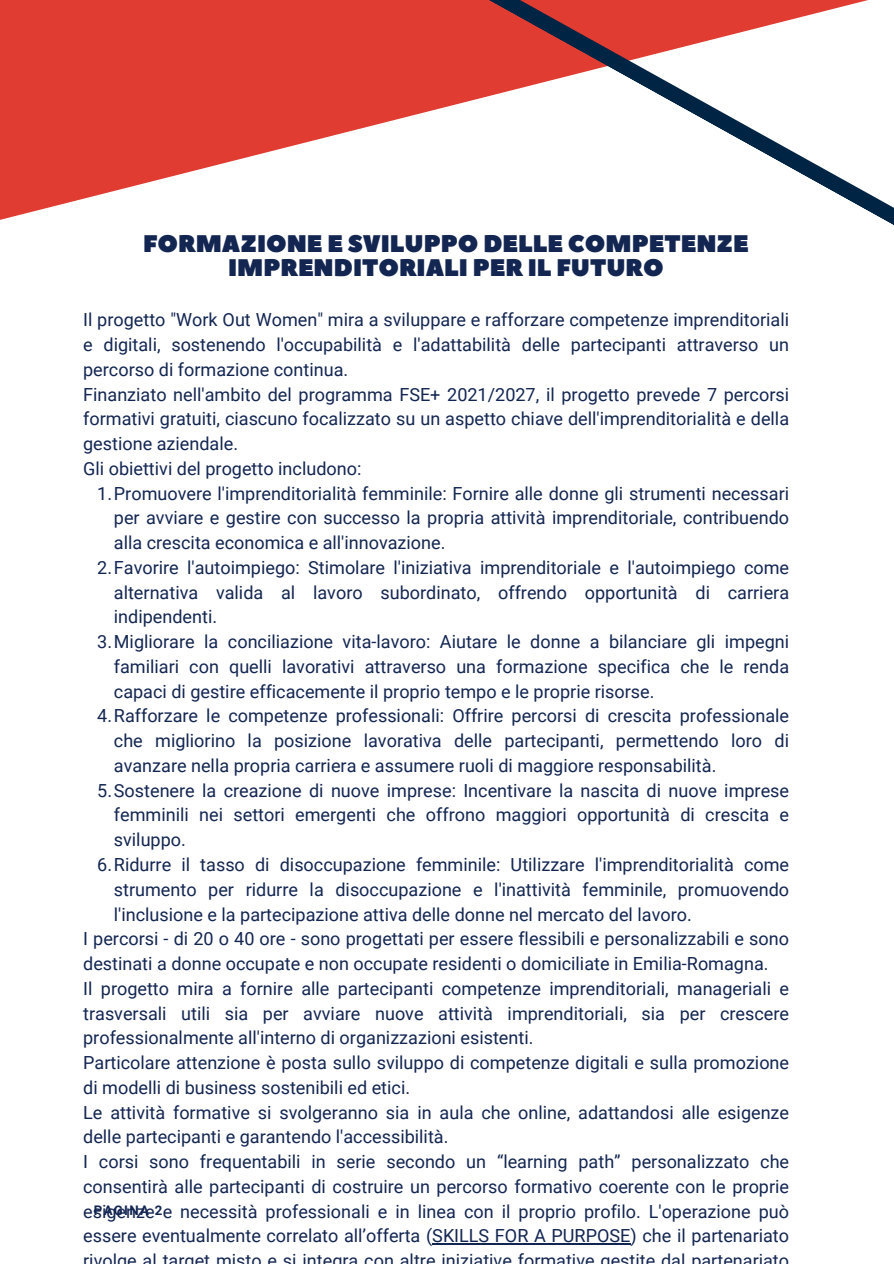
<style>
.page{position:relative;width:894px;height:1264px;background:#fff}
.page>*{position:absolute;margin:0;border:0;box-sizing:border-box;transform-origin:0 0}
.t1{font:24px/23.7px "Peace Sans";color:#132652;text-align:center}
.t2{font:18px/24.8px "Roboto";color:#132652}
.t3{font:700 13.2px "Roboto";letter-spacing:.1em;color:#132652}
</style>
<div class="page">
<svg style="left:0;top:0;width:458px;height:220px;fill:#e03c31"></svg>
<hr style="left:432px;top:1243px;width:198px;height:1px;background:#132652">
<svg style="left:458px;top:0;width:435px;height:225px"></svg>
<p class="t1" style="left:143px;top:233px;width:607px">FORMAZIONE E SVILUPPO DELLE COMPETENZE<br>IMPRENDITORIALI PER IL FUTURO</p>
<p class="t2" style="left:83px;top:308px;width:707px">Il progetto "Work Out Women" mira a sviluppare e rafforzare competenze imprenditoriali e digitali, sostenendo l'occupabilità e l'adattabilità delle partecipanti attraverso un percorso di formazione continua.<br>Finanziato nell'ambito del programma FSE+ 2021/2027, il progetto prevede 7 percorsi formativi gratuiti, ciascuno focalizzato su un aspetto chiave dell'imprenditorialità e della gestione aziendale.<br>Gli obiettivi del progetto includono:</p>
<p class="t2" style="left:97px;top:481px;width:693px">1.Promuovere l'imprenditorialità femminile: Fornire alle donne gli strumenti necessari</p>
<p class="t2" style="left:114px;top:506px;width:676px">per avviare e gestire con successo la propria attività imprenditoriale, contribuendo</p>
<p class="t2" style="left:114px;top:530px;width:333px">alla crescita economica e all'innovazione.</p>
<p class="t2" style="left:97px;top:555px;width:693px">2.Favorire l'autoimpiego: Stimolare l'iniziativa imprenditoriale e l'autoimpiego come</p>
<p class="t2" style="left:114px;top:580px;width:676px">alternativa valida al lavoro subordinato, offrendo opportunità di carriera</p>
<p class="t2" style="left:114px;top:605px;width:105px">indipendenti.</p>
<p class="t2" style="left:97px;top:629px;width:693px">3.Migliorare la conciliazione vita-lavoro: Aiutare le donne a bilanciare gli impegni</p>
<p class="t2" style="left:114px;top:654px;width:676px">familiari con quelli lavorativi attraverso una formazione specifica che le renda</p>
<p class="t2" style="left:114px;top:679px;width:542px">capaci di gestire efficacemente il proprio tempo e le proprie risorse.</p>
<p class="t2" style="left:97px;top:704px;width:693px">4.Rafforzare le competenze professionali: Offrire percorsi di crescita professionale</p>
<p class="t2" style="left:114px;top:728px;width:676px">che migliorino la posizione lavorativa delle partecipanti, permettendo loro di</p>
<p class="t2" style="left:114px;top:753px;width:604px">avanzare nella propria carriera e assumere ruoli di maggiore responsabilità.</p>
<p class="t2" style="left:97px;top:778px;width:693px">5.Sostenere la creazione di nuove imprese: Incentivare la nascita di nuove imprese</p>
<p class="t2" style="left:114px;top:803px;width:676px">femminili nei settori emergenti che offrono maggiori opportunità di crescita e</p>
<p class="t2" style="left:114px;top:827px;width:73px">sviluppo.</p>
<p class="t2" style="left:97px;top:852px;width:693px">6.Ridurre il tasso di disoccupazione femminile: Utilizzare l'imprenditorialità come</p>
<p class="t2" style="left:114px;top:877px;width:676px">strumento per ridurre la disoccupazione e l'inattività femminile, promuovendo</p>
<p class="t2" style="left:114px;top:902px;width:579px">l'inclusione e la partecipazione attiva delle donne nel mercato del lavoro.</p>
<p class="t2" style="left:83px;top:926px;width:707px">I percorsi - di 20 o 40 ore - sono progettati per essere flessibili e personalizzabili e sono</p>
<p class="t2" style="left:83px;top:951px;width:686px">destinati a donne occupate e non occupate residenti o domiciliate in Emilia-Romagna.</p>
<p class="t2" style="left:83px;top:976px;width:707px">Il progetto mira a fornire alle partecipanti competenze imprenditoriali, manageriali e</p>
<p class="t2" style="left:83px;top:1001px;width:707px">trasversali utili sia per avviare nuove attività imprenditoriali, sia per crescere</p>
<p class="t2" style="left:83px;top:1025px;width:451px">professionalmente all'interno di organizzazioni esistenti.</p>
<p class="t2" style="left:83px;top:1050px;width:707px">Particolare attenzione è posta sullo sviluppo di competenze digitali e sulla promozione</p>
<p class="t2" style="left:83px;top:1075px;width:328px">di modelli di business sostenibili ed etici.</p>
<p class="t2" style="left:83px;top:1100px;width:707px">Le attività formative si svolgeranno sia in aula che online, adattandosi alle esigenze</p>
<p class="t2" style="left:83px;top:1124px;width:366px">delle partecipanti e garantendo l'accessibilità.</p>
<p class="t2" style="left:83px;top:1149px;width:707px">I corsi sono frequentabili in serie secondo un “learning path” personalizzato che</p>
<p class="t2" style="left:83px;top:1174px;width:707px">consentirà alle partecipanti di costruire un percorso formativo coerente con le proprie</p>
<p class="t2" style="left:83px;top:1199px;width:707px">esigenze e necessità professionali e in linea con il proprio profilo. L'operazione può</p>
<p class="t2" style="left:83px;top:1223px;width:707px">essere eventualmente correlato all’offerta (SKILLS FOR A PURPOSE) che il partenariato</p>
<p class="t2" style="left:83px;top:1248px;width:707px">rivol e al tar et misto e si inte ra con altre iniziative formative estite dal artenariato</p>
<h1 class="t3" style="left:94px;top:1202px;width:70px">PAGINA 2</h1>
</div>
